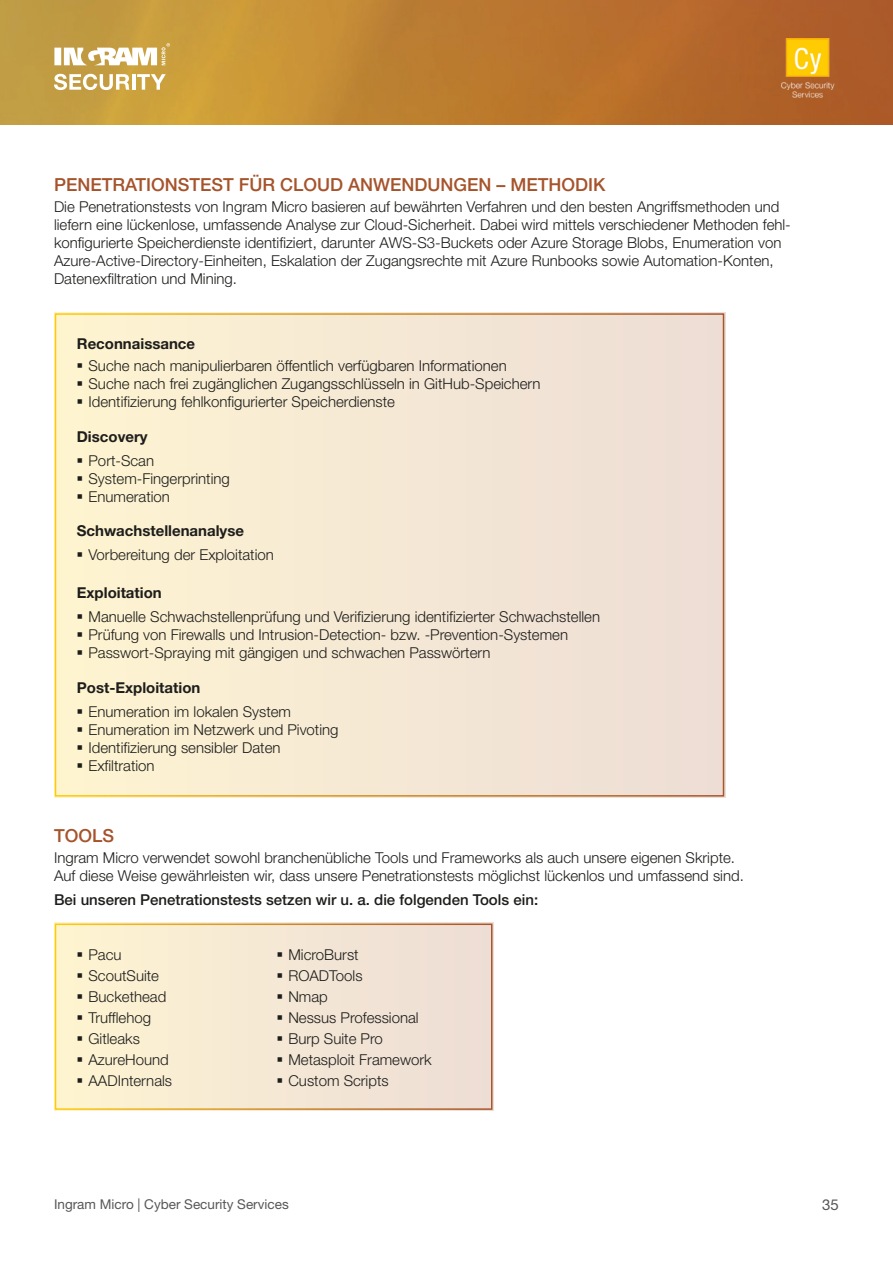
<style>
.page{position:relative;width:893px;height:1263px;background:#fff}
.page>*{position:absolute;margin:0;border:0;box-sizing:border-box;transform-origin:0 0}
.t1{font:500 18px "Helvetica Neue LT Std";color:#a6532b}
.t2{font:300 15px/18px "Helvetica Neue LT Std";color:#1d1d1b}
.t3{font:700 15px "Helvetica Neue LT Std";color:#1d1d1b}
.t4{font:500 15px "Helvetica Neue LT Std";color:#1d1d1b}
.t5{font:15px "Helvetica Neue LT Std";color:#575756}
.t6{font:13.5px "Helvetica Neue LT Std";color:#575756}
</style>
<div class="page">
<img style="left:0;top:0;width:893px;height:124px">
<img style="left:774px;top:38px;width:68px;height:65px">
<svg style="left:54px;top:43px;width:116px;height:22px"></svg>
<svg style="left:54px;top:74px;width:75px;height:16px"></svg>
<hr style="left:132px;top:74px;width:3px;height:16px;background:#fff">
<svg style="left:137px;top:74px;width:29px;height:16px"></svg>
<div style="left:55px;top:313px;width:670px;height:484px;background:#f5e8d4"></div>
<div style="left:55px;top:313px;width:669px;height:483px;border:2px solid #fff"></div>
<div style="left:54px;top:923px;width:439px;height:187px;background:#f5e8d4"></div>
<div style="left:55px;top:923px;width:437px;height:187px;border:2px solid #fff"></div>
<svg style="left:83px;top:371px;width:15px;height:1px"></svg>
<svg style="left:83px;top:466px;width:15px;height:1px"></svg>
<svg style="left:83px;top:560px;width:15px;height:1px"></svg>
<svg style="left:83px;top:622px;width:15px;height:1px"></svg>
<svg style="left:83px;top:717px;width:15px;height:1px"></svg>
<p class="t1" style="left:54px;top:174px;width:553px">PENETRATIONSTEST FÜR CLOUD ANWENDUNGEN – METHODIK</p>
<p class="t2" style="left:54px;top:198px;width:738px">Die Penetrationstests von Ingram Micro basieren auf bewährten Verfahren und den besten Angriffsmethoden und liefern eine lückenlose, umfassende Analyse zur Cloud-Sicherheit. Dabei wird mittels verschiedener Methoden fehl&shy;konfigurierte Speicherdienste identifiziert, darunter AWS-S3-Buckets oder Azure Storage Blobs, Enumeration von Azure-Active-Directory-Einheiten, Eskalation der Zugangsrechte mit Azure Runbooks sowie Automation-Konten, Datenexfiltration und Mining.</p>
<p class="t3" style="left:77px;top:334px;width:120px">Reconnaissance</p>
<p class="t2" style="left:77px;top:356px;width:432px">▪ Suche nach manipulierbaren öffentlich verfügbaren Informationen</p>
<p class="t2" style="left:77px;top:374px;width:466px">▪ Suche nach frei zugänglichen Zugangsschlüsseln in GitHub-Speichern</p>
<p class="t2" style="left:77px;top:392px;width:320px">▪ Identifizierung fehlkonfigurierter Speicherdienste</p>
<p class="t3" style="left:77px;top:428px;width:72px">Discovery</p>
<p class="t2" style="left:77px;top:451px;width:79px">▪ Port-Scan</p>
<p class="t2" style="left:77px;top:469px;width:155px">▪ System-Fingerprinting</p>
<p class="t2" style="left:77px;top:487px;width:95px">▪ Enumeration</p>
<p class="t3" style="left:77px;top:521px;width:169px">Schwachstellenanalyse</p>
<p class="t2" style="left:77px;top:545px;width:199px">▪ Vorbereitung der Exploitation</p>
<p class="t3" style="left:77px;top:583px;width:86px">Exploitation</p>
<p class="t2" style="left:77px;top:607px;width:525px">▪ Manuelle Schwachstellenprüfung und Verifizierung identifizierter Schwachstellen</p>
<p class="t2" style="left:77px;top:625px;width:493px">▪ Prüfung von Firewalls und Intrusion-Detection- bzw. -Prevention-Systemen</p>
<p class="t2" style="left:77px;top:643px;width:416px">▪ Passwort-Spraying mit gängigen und schwachen Passwörtern</p>
<p class="t3" style="left:77px;top:679px;width:125px">Post-Exploitation</p>
<p class="t2" style="left:77px;top:703px;width:216px">▪ Enumeration im lokalen System</p>
<p class="t2" style="left:77px;top:721px;width:264px">▪ Enumeration im Netzwerk und Pivoting</p>
<p class="t2" style="left:77px;top:739px;width:205px">▪ Identifizierung sensibler Daten</p>
<p class="t2" style="left:77px;top:757px;width:80px">▪ Exfiltration</p>
<p class="t1" style="left:54px;top:825px;width:62px">TOOLS</p>
<p class="t2" style="left:54px;top:848px;width:691px">Ingram Micro verwendet sowohl branchenübliche Tools und Frameworks als auch unsere eigenen Skripte.<br>Auf diese Weise gewährleisten wir, dass unsere Penetrationstests möglichst lückenlos und umfassend sind.</p>
<p class="t4" style="left:54px;top:891px;width:486px">Bei unseren Penetrationstests setzen wir u. a. die folgenden Tools ein:</p>
<p class="t2" style="left:77px;top:945px;width:47px">▪ Pacu</p>
<p class="t2" style="left:77px;top:966px;width:84px">▪ ScoutSuite</p>
<p class="t2" style="left:77px;top:987px;width:91px">▪ Buckethead</p>
<p class="t2" style="left:77px;top:1008px;width:76px">▪ Trufflehog</p>
<p class="t2" style="left:77px;top:1029px;width:65px">▪ Gitleaks</p>
<p class="t2" style="left:77px;top:1050px;width:94px">▪ AzureHound</p>
<p class="t2" style="left:77px;top:1071px;width:97px">▪ AADInternals</p>
<p class="t2" style="left:276px;top:945px;width:84px">▪ MicroBurst</p>
<p class="t2" style="left:276px;top:966px;width:88px">▪ ROADTools</p>
<p class="t2" style="left:276px;top:987px;width:53px">▪ Nmap</p>
<p class="t2" style="left:276px;top:1008px;width:144px">▪ Nessus Professional</p>
<p class="t2" style="left:276px;top:1029px;width:108px">▪ Burp Suite Pro</p>
<p class="t2" style="left:276px;top:1050px;width:157px">▪ Metasploit Framework</p>
<p class="t2" style="left:276px;top:1071px;width:114px">▪ Custom Scripts</p>
<p class="t6" style="left:54px;top:1196px;width:236px">Ingram Micro | Cyber Security Services</p>
<p class="t5" style="left:822px;top:1195px;width:18px">35</p>
</div>
